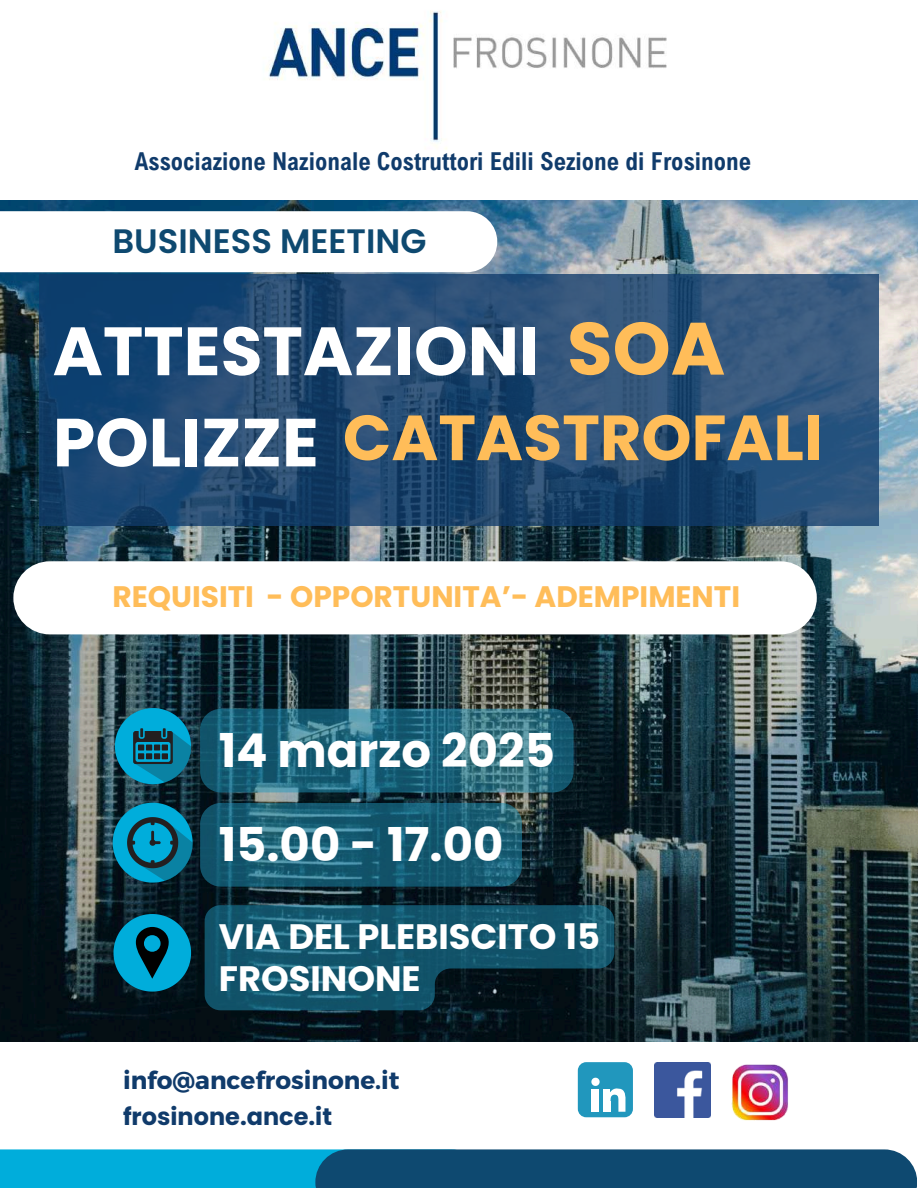
<style>
.page{position:relative;width:918px;height:1188px;background:#fff}
.page>*{position:absolute;margin:0;border:0;box-sizing:border-box;transform-origin:0 0}
.t1{font:700 68.25px "Poppins";color:#fff}
.t2{font:700 63.75px "Poppins";color:#ffbd59}
.t3{font:700 46.5px/94.2px "Poppins";color:#fff}
.t4{font:700 35.25px/41.8px "Poppins";color:#fff}
.t5{font:600 33.9px "Poppins";color:#0e4970}
.t6{font:700 29.7px "Poppins";color:#ffbd59}
.t7{font:700 24.75px "Arial Nova Cond";color:#103b6b}
.t8{font:700 24.75px "Montserrat";color:#103b6b}
.t9{font:700 24px "Poppins";color:#103b6b}
.s1{font-size:73.95px;color:#ffbd59}
.s2{font-size:67.95px;color:#fff}
</style>
<div class="page">
<svg style="left:0;top:200px;width:918px;height:1px"></svg>
<img style="left:0;top:201px;width:918px;height:840px">
<div style="left:13px;top:561px;width:804px;height:73px;background:#fff;border-radius:37px"></div>
<svg style="left:0;top:211px;width:497px;height:61px"></svg>
<svg style="left:115px;top:708px;width:76px;height:76px"></svg>
<svg style="left:113px;top:803px;width:79px;height:80px"></svg>
<div style="left:0;top:1149px;width:484px;height:39px;background:#00addb"></div>
<div style="left:315px;top:1149px;width:602px;height:39px;background:#0e4970"></div>
<div style="left:578px;top:1062px;width:55px;height:55px;background:#2197bd;border-radius:8px"></div>
<svg style="left:591px;top:1078px;width:9px;height:8px"></svg>
<div style="left:592px;top:1089px;width:7px;height:23px;background:#fff"></div>
<div style="left:603px;top:1089px;width:7px;height:23px;background:#fff"></div>
<svg style="left:610px;top:1088px;width:16px;height:24px"></svg>
<img style="left:655px;top:1062px;width:55px;height:55px">
<img style="left:731px;top:1064px;width:57px;height:57px">
<svg style="left:114px;top:914px;width:77px;height:78px"></svg>
<img style="left:266px;top:10px;width:401px;height:139px">
<svg style="left:39px;top:274px;width:840px;height:252px"></svg>
<svg style="left:200px;top:709px;width:374px;height:83px"></svg>
<svg style="left:200px;top:803px;width:322px;height:84px"></svg>
<svg style="left:205px;top:905px;width:409px;height:105px"></svg>
<p class="t7" style="left:135px;top:146px;width:618px">Associazione Nazionale Costruttori Edili Sezione di Frosinone</p>
<h3 class="t5" style="left:112px;top:218px;width:315px">BUSINESS MEETING</h3>
<h1 class="t1" style="left:53px;top:304px;width:674px">ATTESTAZIONI <span class="s1">SOA</span></h1>
<h2 class="t2" style="left:53px;top:393px;width:771px"><span class="s2">POLIZZE</span> CATASTROFALI</h2>
<p class="t6" style="left:112px;top:575px;width:629px">REQUISITI - OPPORTUNITA’- ADEMPIMENTI</p>
<h3 class="t3" style="left:219px;top:703px;width:338px">14 marzo 2025<br>15.00 - 17.00</h3>
<h3 class="t4" style="left:219px;top:915px;width:383px">VIA DEL PLEBISCITO 15<br>FROSINONE</h3>
<p class="t8" style="left:123px;top:1064px;width:278px">info@ancefrosinone.it</p>
<p class="t9" style="left:123px;top:1100px;width:211px">frosinone.ance.it</p>
</div>
